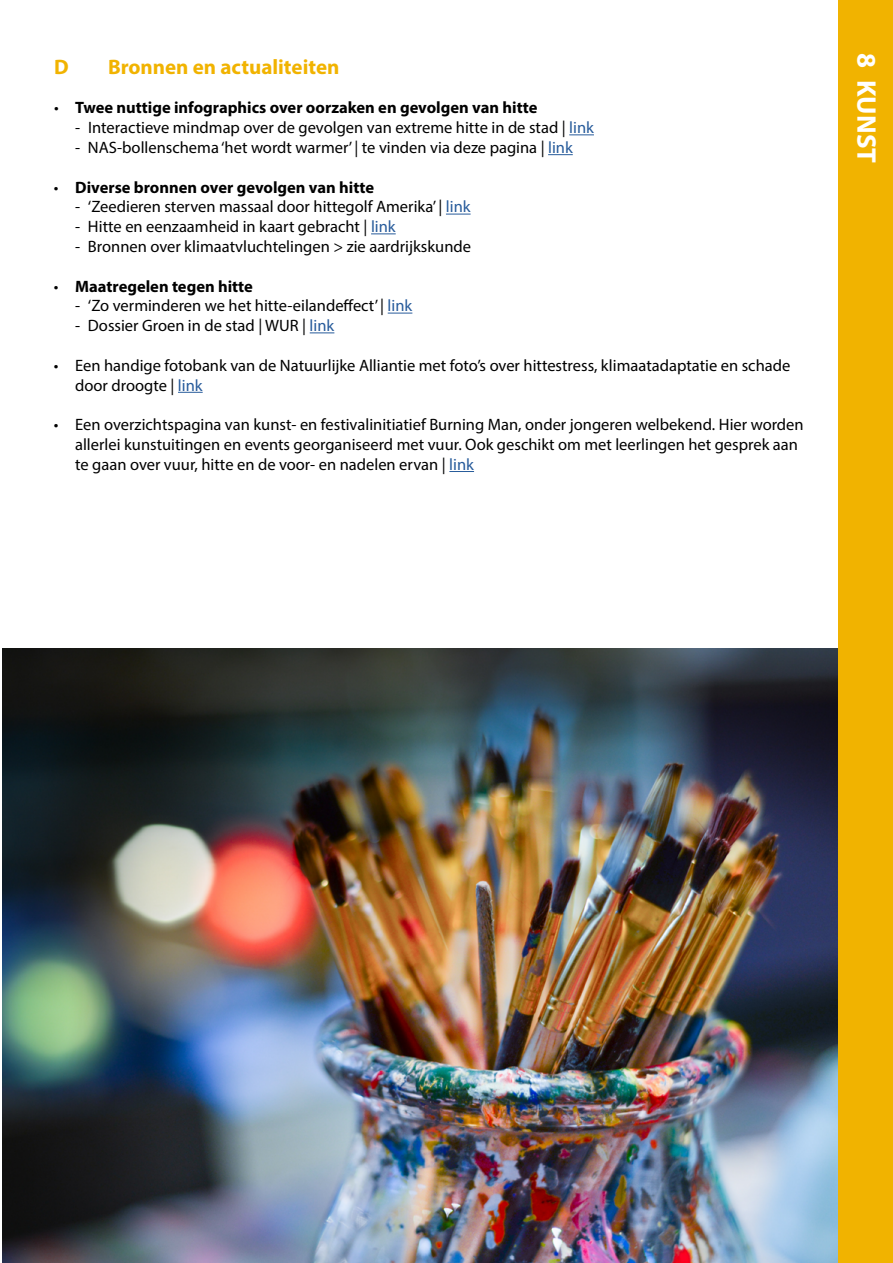
<style>
.page{position:relative;width:893px;height:1263px;background:#fff}
.page>*{position:absolute;margin:0;border:0;box-sizing:border-box;transform-origin:0 0}
.t1{font:700 27px "Myriad Pro";color:#fff}
.t2{font:700 21px "Myriad Pro";color:#f1b300}
.t3{font:16.5px/19.8px "Myriad Pro";color:#000}
.t4{font:700 16.5px "Myriad Pro";color:#000}
.s1{font-weight:400}
.s2{color:#275b9b}
</style>
<div class="page">
<svg style="left:569px;top:134px;width:25px;height:1px"></svg>
<svg style="left:548px;top:154px;width:25px;height:1px"></svg>
<svg style="left:446px;top:214px;width:25px;height:1px"></svg>
<svg style="left:371px;top:233px;width:25px;height:1px"></svg>
<svg style="left:388px;top:313px;width:24px;height:1px"></svg>
<svg style="left:310px;top:332px;width:24px;height:1px"></svg>
<svg style="left:178px;top:392px;width:25px;height:1px"></svg>
<svg style="left:449px;top:471px;width:25px;height:1px"></svg>
<img style="left:2px;top:648px;width:837px;height:615px">
<div style="left:839px;top:0;width:54px;height:1263px;background:#f1b300"></div>
<p class="t2" style="left:54px;top:53px;width:16px">D</p>
<p class="t2" style="left:108px;top:53px;width:233px">Bronnen en actualiteiten</p>
<p class="t4" style="left:54px;top:97px;width:485px"><span class="s1">•</span> Twee nuttige infographics over oorzaken en gevolgen van hitte</p>
<p class="t3" style="left:75px;top:118px;width:520px">- Interactieve mindmap over de gevolgen van extreme hitte in de stad | <span class="s2">link</span></p>
<p class="t3" style="left:75px;top:137px;width:499px">- NAS-bollenschema ‘het wordt warmer’ | te vinden via deze pagina | <span class="s2">link</span></p>
<p class="t4" style="left:54px;top:176px;width:322px"><span class="s1">•</span> Diverse bronnen over gevolgen van hitte</p>
<p class="t3" style="left:75px;top:197px;width:397px">- ‘Zeedieren sterven massaal door hittegolf Amerika’ | <span class="s2">link</span></p>
<p class="t3" style="left:75px;top:217px;width:322px">- Hitte en eenzaamheid in kaart gebracht | <span class="s2">link</span></p>
<p class="t3" style="left:75px;top:236px;width:397px">- Bronnen over klimaatvluchtelingen &gt; zie aardrijkskunde</p>
<p class="t4" style="left:54px;top:275px;width:201px"><span class="s1">•</span> Maatregelen tegen hitte</p>
<p class="t3" style="left:75px;top:296px;width:339px">- ‘Zo verminderen we het hitte-eilandeffect’ | <span class="s2">link</span></p>
<p class="t3" style="left:75px;top:316px;width:261px">- Dossier Groen in de stad | WUR | <span class="s2">link</span></p>
<p class="t3" style="left:75px;top:355px;width:717px;text-indent:-21px">• Een handige fotobank van de Natuurlijke Alliantie met foto’s over hittestress, klimaatadaptatie en schade door droogte | <span class="s2">link</span></p>
<p class="t3" style="left:75px;top:415px;width:730px;text-indent:-21px">• Een overzichtspagina van kunst- en festivalinitiatief Burning Man, onder jongeren welbekend. Hier worden allerlei kunstuitingen en events georganiseerd met vuur. Ook geschikt om met leerlingen het gesprek aan te gaan over vuur, hitte en de voor- en nadelen ervan | <span class="s2">link</span></p>
<h1 class="t1" style="left:884px;top:53px;width:111px;rotate:90deg">8 KUNST</h1>
</div>
